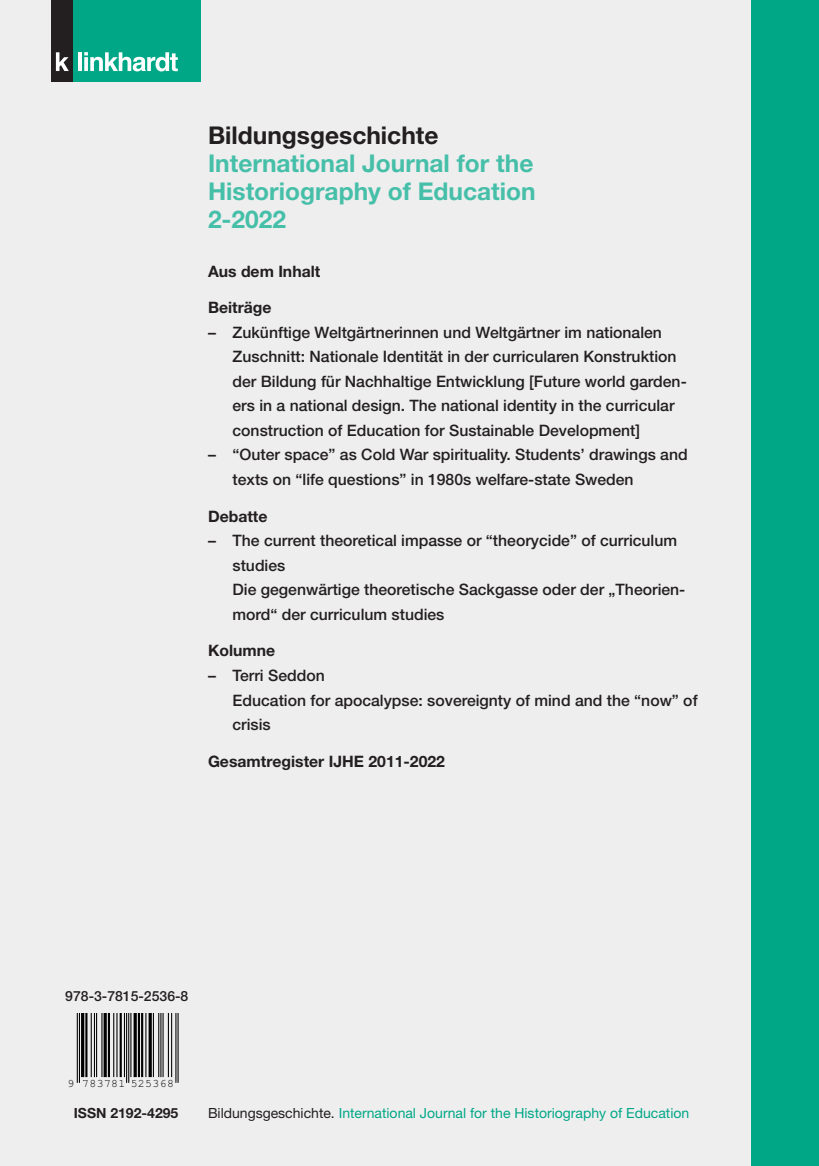
<style>
.page{position:relative;width:819px;height:1166px;background:#fff}
.page>*{position:absolute;margin:0;border:0;box-sizing:border-box;transform-origin:0 0}
.t1{font:700 24.5px/28px "Helvetica Neue LT Pro";color:#46bfa9;text-align:justify}
.t2{font:700 24.5px "Helvetica Neue LT Pro";color:#231f20}
.t3{font:500 15.75px/24.5px "Helvetica Neue LT Pro";color:#231f20}
.t4{font:700 15.75px "Helvetica Neue LT Pro";color:#231f20}
.t5{font:14px "Helvetica Neue LT Pro";color:#00a786}
.t6{font:500 14px "Helvetica Neue LT Pro";color:#231f20}
.t7{font:700 14px "Helvetica Neue LT Pro";color:#231f20}
.t8{font:11.38px "Arial";letter-spacing:.035em;color:#000}
.s1{color:#231f20}
</style>
<div class="page">
<div style="left:0;top:0;width:818px;height:1166px;background:#eeeeef"></div>
<div style="left:52px;top:0;width:148px;height:82px;background:#00a786"></div>
<div style="left:52px;top:0;width:21px;height:82px;background:#231f20"></div>
<svg style="left:56px;top:52px;width:13px;height:19px"></svg>
<hr style="left:78px;top:52px;width:4px;height:19px;background:#fff">
<svg style="left:84px;top:52px;width:94px;height:19px"></svg>
<div style="left:751px;top:0;width:67px;height:1166px;background:#00a786"></div>
<hr style="left:77px;top:1014px;width:1px;height:69px;background:#000">
<hr style="left:79px;top:1014px;width:1px;height:69px;background:#000">
<hr style="left:81px;top:1014px;width:3px;height:63px;background:#000">
<hr style="left:85px;top:1014px;width:2px;height:63px;background:#000">
<hr style="left:91px;top:1014px;width:1px;height:63px;background:#000">
<hr style="left:94px;top:1014px;width:1px;height:63px;background:#000">
<hr style="left:96px;top:1014px;width:1px;height:63px;background:#000">
<hr style="left:101px;top:1014px;width:1px;height:63px;background:#000">
<hr style="left:104px;top:1014px;width:3px;height:63px;background:#000">
<hr style="left:108px;top:1014px;width:2px;height:63px;background:#000">
<hr style="left:113px;top:1014px;width:1px;height:63px;background:#000">
<hr style="left:116px;top:1014px;width:1px;height:63px;background:#000">
<hr style="left:120px;top:1014px;width:2px;height:63px;background:#000">
<hr style="left:124px;top:1014px;width:1px;height:63px;background:#000">
<hr style="left:126px;top:1014px;width:1px;height:69px;background:#000">
<hr style="left:128px;top:1014px;width:1px;height:69px;background:#000">
<hr style="left:130px;top:1014px;width:1px;height:63px;background:#000">
<hr style="left:134px;top:1014px;width:3px;height:63px;background:#000">
<hr style="left:138px;top:1014px;width:2px;height:63px;background:#000">
<hr style="left:141px;top:1014px;width:2px;height:63px;background:#000">
<hr style="left:145px;top:1014px;width:1px;height:63px;background:#000">
<hr style="left:149px;top:1014px;width:3px;height:63px;background:#000">
<hr style="left:153px;top:1014px;width:1px;height:63px;background:#000">
<hr style="left:158px;top:1014px;width:1px;height:63px;background:#000">
<hr style="left:160px;top:1014px;width:1px;height:63px;background:#000">
<hr style="left:162px;top:1014px;width:1px;height:63px;background:#000">
<hr style="left:168px;top:1014px;width:1px;height:63px;background:#000">
<hr style="left:171px;top:1014px;width:1px;height:63px;background:#000">
<hr style="left:175px;top:1014px;width:1px;height:69px;background:#000">
<hr style="left:177px;top:1014px;width:1px;height:69px;background:#000">
<h1 class="t2" style="left:208px;top:120px;width:232px">Bildungsgeschichte</h1>
<h1 class="t1" style="left:208px;top:148px;width:329px">International Journal for the Historiography of Education 2-2022</h1>
<p class="t4" style="left:208px;top:261px;width:114px">Aus dem Inhalt</p>
<p class="t4" style="left:208px;top:298px;width:65px">Beiträge</p>
<p class="t3" style="left:232px;top:320px;width:455px;text-indent:-25px">– Zukünftige Weltgärtnerinnen und Weltgärtner im nationalen Zuschnitt: Nationale Identität in der curricularen Konstruktion der Bildung für Nachhaltige Entwicklung [Future world garden&shy;ers in a national design. The national identity in the curricular construction of Education for Sustainable Development]</p>
<p class="t3" style="left:232px;top:442px;width:456px;text-indent:-25px">– “Outer space” as Cold War spirituality. Students’ drawings and texts on “life questions” in 1980s welfare-state Sweden</p>
<p class="t4" style="left:208px;top:506px;width:61px">Debatte</p>
<p class="t3" style="left:232px;top:528px;width:454px;text-indent:-25px">– The current theoretical impasse or “theorycide” of curriculum studies<br>Die gegenwärtige theoretische Sackgasse oder der „Theorien&shy;mord“ der curriculum studies</p>
<p class="t4" style="left:208px;top:641px;width:69px">Kolumne</p>
<p class="t3" style="left:232px;top:663px;width:466px;text-indent:-25px">– Terri Seddon<br>Education for apocalypse: sovereignty of mind and the “now” of crisis</p>
<p class="t4" style="left:208px;top:751px;width:238px">Gesamtregister IJHE 2011-2022</p>
<p class="t6" style="left:65px;top:988px;width:124px">978-3-7815-2536-8</p>
<p class="t8" style="left:67px;top:1076px;width:108px">9 783781 525368</p>
<p class="t7" style="left:74px;top:1105px;width:106px">ISSN 2192-4295</p>
<p class="t5" style="left:208px;top:1105px;width:482px"><span class="s1">Bildungsgeschichte.</span> International Journal for the Historiography of Education</p>
</div>
